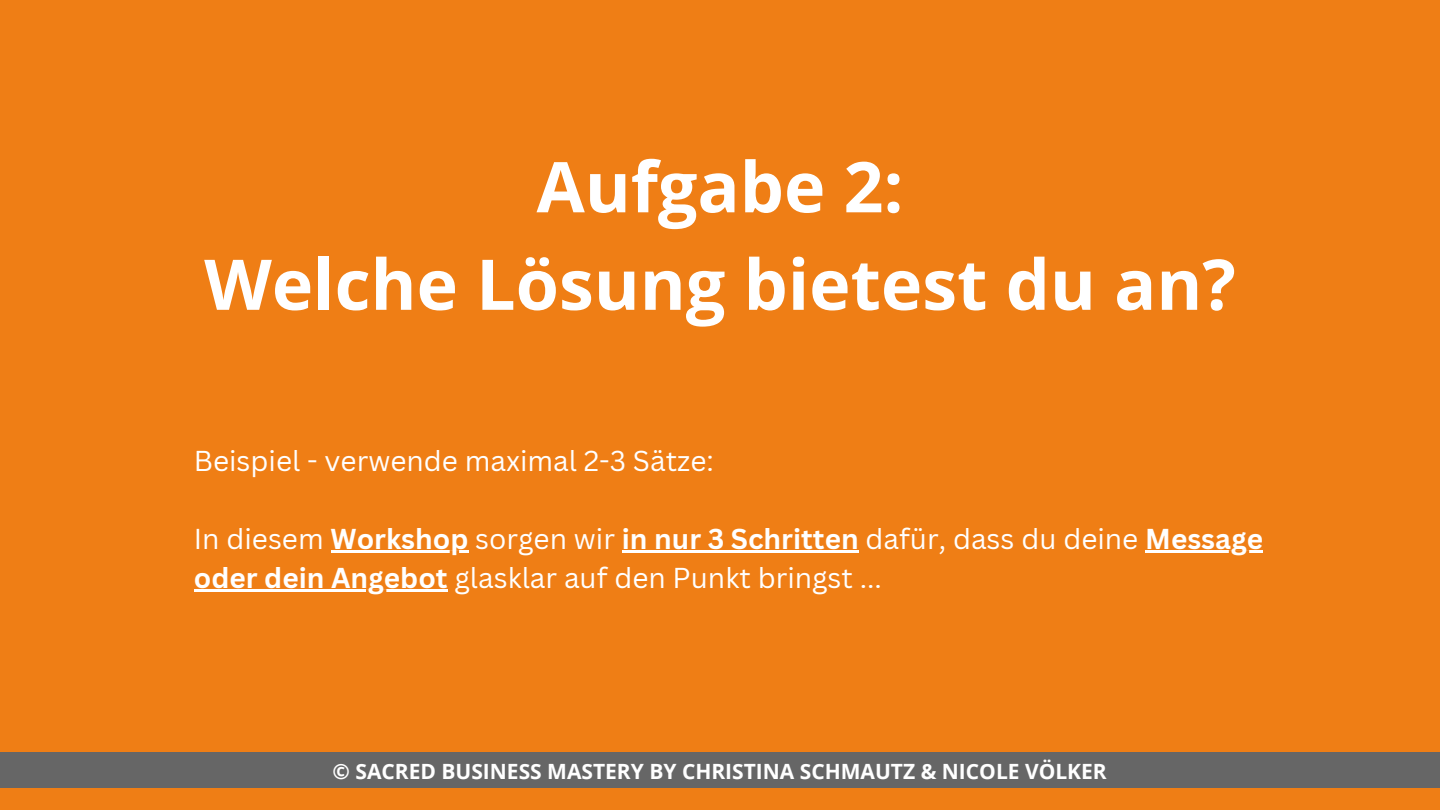
<style>
.page{position:relative;width:1440px;height:810px;background:#ef7e15}
.page>*{position:absolute;margin:0;border:0;box-sizing:border-box;transform-origin:0 0}
.t1{font:700 70px/97.5px "Open Sans";color:#fff;text-align:center}
.t2{font:28px/39px "Canva Sans";color:#fff}
.t3{font:700 21px "Open Sans";color:#fff}
.s1{font-weight:700}
</style>
<div class="page">
<div style="left:0;top:752px;width:1440px;height:36px;background:#666"></div>
<hr style="left:331px;top:551px;width:137px;height:2px;background:#fff">
<hr style="left:622px;top:551px;width:237px;height:2px;background:#fff">
<hr style="left:1145px;top:551px;width:118px;height:2px;background:#fff">
<hr style="left:194px;top:590px;width:254px;height:2px;background:#fff">
<h1 class="t1" style="left:204px;top:136px;width:1033px">Aufgabe 2:<br>Welche Lösung bietest du an?</h1>
<p class="t2" style="left:194px;top:441px;width:521px">Beispiel - verwende maximal 2-3 Sätze:</p>
<p class="t2" style="left:194px;top:519px;width:1071px">In diesem <span class="s1">Workshop</span> sorgen wir <span class="s1">in nur 3 Schritten</span> dafür, dass du deine <span class="s1">Message oder dein Angebot</span> glasklar auf den Punkt bringst ...</p>
<p class="t3" style="left:333px;top:756px;width:776px">© SACRED BUSINESS MASTERY BY CHRISTINA SCHMAUTZ &amp; NICOLE VÖLKER</p>
</div>
